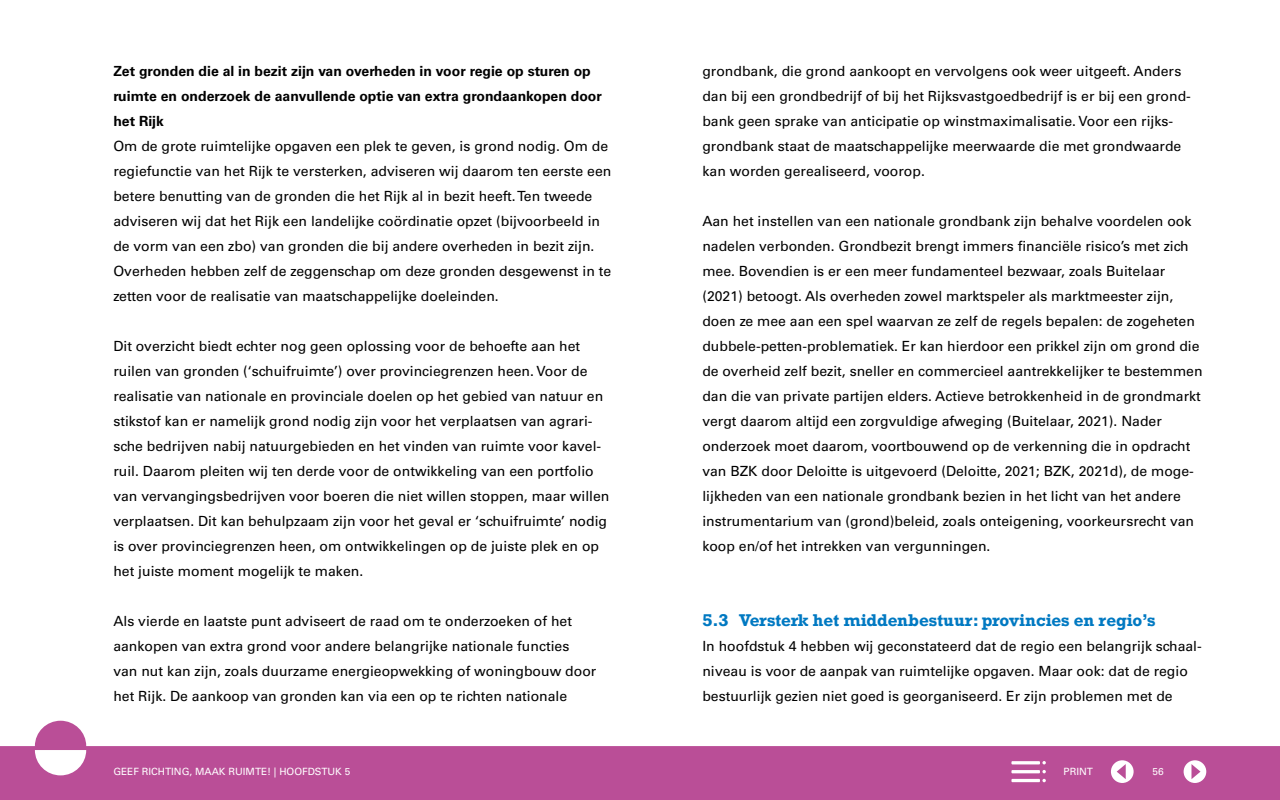
<style>
.page{position:relative;width:1280px;height:800px;background:#fff}
.page>*{position:absolute;margin:0;border:0;box-sizing:border-box;transform-origin:0 0}
.Paragraafkop_rockwel{font:700 16px "Rockwell";letter-spacing:-.01em;color:#0079c2}
.platte_tekst__P{font:14px/25px "Univers LT Std";color:#000}
.Alinea_kop_vet__H3{font:700 14px/25px "Univers LT Std";color:#000}
.t1{font:10px "Univers LT Std";color:#fff}
</style>
<div class="page">
<svg style="left:0;top:721px;width:1280px;height:79px;fill:#ba4e97"></svg>
<div style="left:1111px;top:760px;width:23px;height:23px;background:#fff;border-radius:50%"></div>
<svg style="left:1117px;top:764px;width:9px;height:15px"></svg>
<div style="left:1184px;top:760px;width:22px;height:23px;background:#fff;border-radius:50%"></div>
<svg style="left:1191px;top:764px;width:10px;height:15px"></svg>
<svg style="left:1042px;top:779px;width:4px;height:3px"></svg>
<hr style="left:1011px;top:779px;width:29px;height:3px;background:#fff">
<hr style="left:1011px;top:770px;width:29px;height:3px;background:#fff">
<svg style="left:1042px;top:770px;width:4px;height:3px"></svg>
<hr style="left:1011px;top:761px;width:29px;height:3px;background:#fff">
<svg style="left:1042px;top:761px;width:4px;height:3px"></svg>
<h3 class="Alinea_kop_vet__H3" style="left:113px;top:59px;width:490px">Zet gronden die al in bezit zijn van overheden in voor regie op sturen op ruimte en onderzoek de aanvullende optie van extra grondaankopen door het Rijk</h3>
<p class="platte_tekst__P" style="left:113px;top:134px;width:499px">Om de grote ruimtelijke opgaven een plek te geven, is grond nodig. Om de regiefunctie van het Rijk te versterken, adviseren wij daarom ten eerste een betere benutting van de gronden die het Rijk al in bezit heeft. Ten tweede adviseren wij dat het Rijk een landelijke coördinatie opzet (bijvoorbeeld in de vorm van een zbo) van gronden die bij andere overheden in bezit zijn.<br>Overheden hebben zelf de zeggenschap om deze gronden desgewenst in te zetten voor de realisatie van maatschappelijke doeleinden.</p>
<p class="platte_tekst__P" style="left:113px;top:334px;width:498px">Dit overzicht biedt echter nog geen oplossing voor de behoefte aan het ruilen van gronden (‘schuifruimte’) over provinciegrenzen heen. Voor de realisatie van nationale en provinciale doelen op het gebied van natuur en stikstof kan er namelijk grond nodig zijn voor het verplaatsen van agrari&shy;sche bedrijven nabij natuurgebieden en het vinden van ruimte voor kavel&shy;ruil. Daarom pleiten wij ten derde voor de ontwikkeling van een portfolio van vervangingsbedrijven voor boeren die niet willen stoppen, maar willen verplaatsen. Dit kan behulpzaam zijn voor het geval er ‘schuifruimte’ nodig is over provinciegrenzen heen, om ontwikkelingen op de juiste plek en op het juiste moment mogelijk te maken.</p>
<p class="platte_tekst__P" style="left:113px;top:609px;width:485px">Als vierde en laatste punt adviseert de raad om te onderzoeken of het aankopen van extra grond voor andere belangrijke nationale functies van nut kan zijn, zoals duurzame energieopwekking of woningbouw door het Rijk. De aankoop van gronden kan via een op te richten nationale</p>
<p class="platte_tekst__P" style="left:702px;top:59px;width:490px">grondbank, die grond aankoopt en vervolgens ook weer uitgeeft. Anders dan bij een grondbedrijf of bij het Rijksvastgoedbedrijf is er bij een grond&shy;bank geen sprake van anticipatie op winstmaximalisatie. Voor een rijks&shy;grondbank staat de maatschappelijke meerwaarde die met grondwaarde kan worden gerealiseerd, voorop.</p>
<p class="platte_tekst__P" style="left:702px;top:209px;width:502px">Aan het instellen van een nationale grondbank zijn behalve voordelen ook nadelen verbonden. Grondbezit brengt immers financiële risico’s met zich mee. Bovendien is er een meer fundamenteel bezwaar, zoals Buitelaar (2021) betoogt. Als overheden zowel marktspeler als marktmeester zijn, doen ze mee aan een spel waarvan ze zelf de regels bepalen: de zogeheten dubbele-petten-problematiek. Er kan hierdoor een prikkel zijn om grond die de overheid zelf bezit, sneller en commercieel aantrekkelijker te bestemmen dan die van private partijen elders. Actieve betrokkenheid in de grondmarkt vergt daarom altijd een zorgvuldige afweging (Buitelaar, 2021). Nader onderzoek moet daarom, voortbouwend op de verkenning die in opdracht van BZK door Deloitte is uitgevoerd (Deloitte, 2021; BZK, 2021d), de moge&shy;lijkheden van een nationale grondbank bezien in het licht van het andere instrumentarium van (grond)beleid, zoals onteigening, voorkeursrecht van koop en/of het intrekken van vergunningen.</p>
<h2 class="Paragraafkop_rockwel" style="left:702px;top:610px;width:455px">5.3 Versterk het middenbestuur: provincies en regio’s</h2>
<p class="platte_tekst__P" style="left:702px;top:634px;width:501px">In hoofdstuk 4 hebben wij geconstateerd dat de regio een belangrijk schaal&shy;niveau is voor de aanpak van ruimtelijke opgaven. Maar ook: dat de regio bestuurlijk gezien niet goed is georganiseerd. Er zijn problemen met de</p>
<p class="t1" style="left:113px;top:766px;width:238px">GEEF RICHTING, MAAK RUIMTE! | HOOFDSTUK 5</p>
<p class="t1" style="left:1064px;top:765px;width:31px">PRINT</p>
<p class="t1" style="left:1153px;top:766px;width:13px">56</p>
</div>
